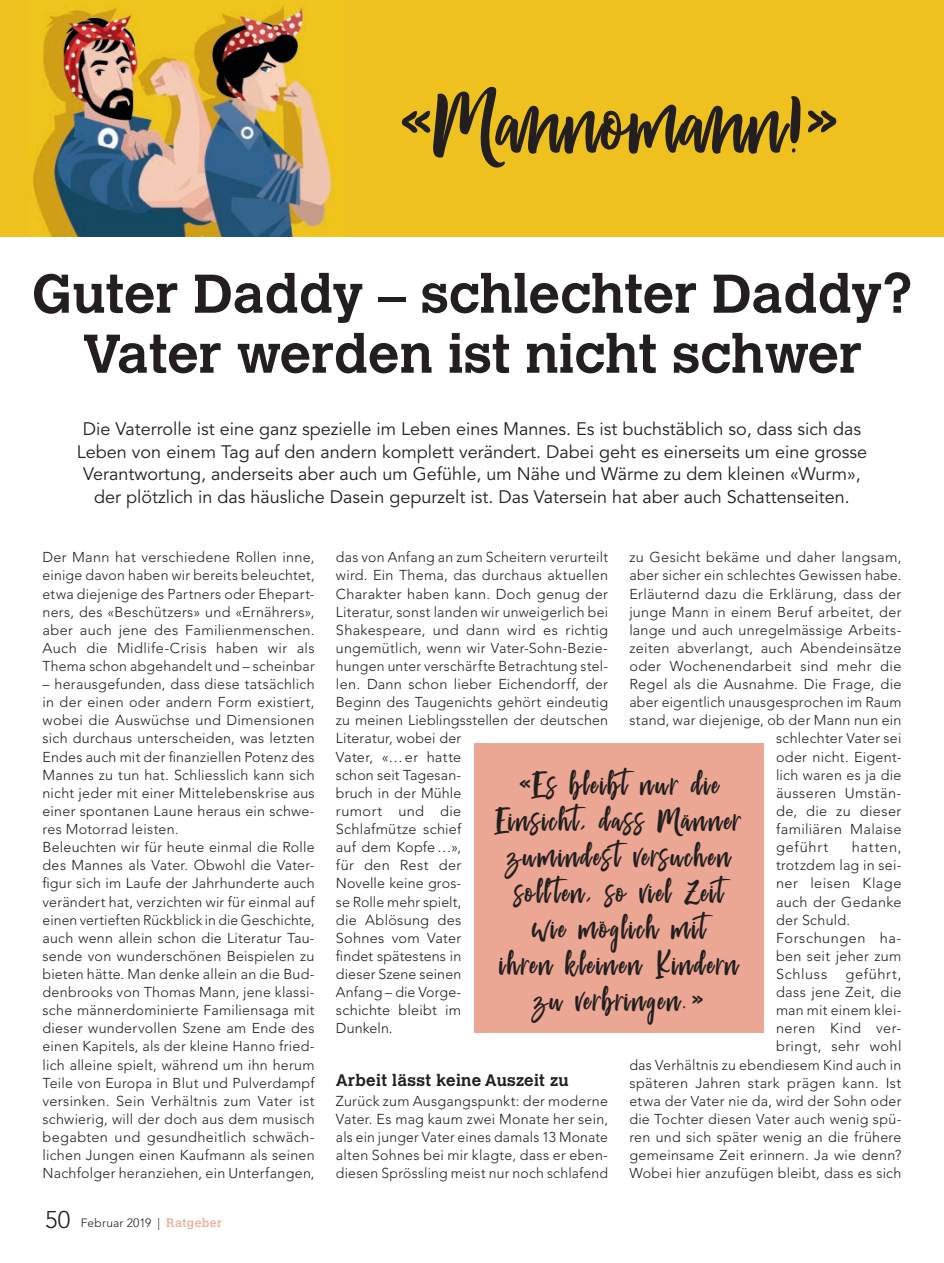
<style>
.page{position:relative;width:944px;height:1263px;background:#fff}
.page>*{position:absolute;margin:0;border:0;box-sizing:border-box;transform-origin:0 0}
.t1{font:75px "Passengers Script";letter-spacing:.02em;color:#231f20}
.t2{font:700 54px/60px "Calvert MT Std";color:#231f20;text-align:center}
.t3{font:27px "Passengers Script";letter-spacing:.09em;color:#231f20}
.t4{font:18px/22.5px "Avenir LT Std";color:#231f20;text-align:center}
.t5{font:700 16.5px "Calvert MT Std";letter-spacing:.02em;color:#231f20}
.t6{font:300 14.25px/18.1px "Avenir LT Std";letter-spacing:.02em;color:#231f20}
.t7{font:300 14.25px "Avenir LT Std";letter-spacing:.055em;color:#231f20}
.t8{font:300 12px "Avenir LT Std";letter-spacing:.015em;color:#231f20}
.s1{font-family:"Mayton"}
.s2{font-size:24px}
.s3{font-family:"Calvert MT Std";font-weight:400;color:#eba793}
</style>
<div class="page">
<div style="left:474px;top:743px;width:289px;height:290px;background:#eba793"></div>
<div style="left:0;top:0;width:944px;height:236px;background:#eec11e"></div>
<img style="left:30px;top:2px;width:305px;height:234px">
<h1 class="t1" style="left:400px;top:75px;width:440px"><span class="s1">«</span>Mannomann!<span class="s1">»</span></h1>
<h2 class="t2" style="left:32px;top:263px;width:882px">Guter Daddy – schlechter Daddy?<br>Vater werden ist nicht schwer</h2>
<p class="t4" style="left:77px;top:418px;width:792px">Die Vaterrolle ist eine ganz spezielle im Leben eines Mannes. Es ist buchstäblich so, dass sich das Leben von einem Tag auf den andern komplett verändert. Dabei geht es einerseits um eine grosse Verantwortung, anderseits aber auch um Gefühle, um Nähe und Wärme zu dem kleinen «Wurm», der plötzlich in das häusliche Dasein gepurzelt ist. Das Vatersein hat aber auch Schattenseiten.</p>
<p class="t6" style="left:43px;top:548px;width:274px;text-align:justify">Der Mann hat verschiedene Rollen inne, einige davon haben wir bereits beleuchtet, etwa diejenige des Partners oder Ehepart&shy;ners, des «Beschützers» und «Ernährers», aber auch jene des Familienmenschen.<br>Auch die Midlife-Crisis haben wir als Thema schon abgehandelt und – scheinbar</p>
<p class="t6" style="left:43px;top:675px;width:274px">– herausgefunden, dass diese tatsächlich in der einen oder andern Form existiert, wobei die Auswüchse und Dimensionen sich durchaus unterscheiden, was letzten Endes auch mit der finanziellen Potenz des Mannes zu tun hat. Schliesslich kann sich nicht jeder mit einer Mittelebenskrise aus einer spontanen Laune heraus ein schwe&shy;res Motorrad leisten.<br>Beleuchten wir für heute einmal die Rolle des Mannes als Vater. Obwohl die Vater&shy;figur sich im Laufe der Jahrhunderte auch verändert hat, verzichten wir für einmal auf einen vertieften Rückblick in die Geschichte, auch wenn allein schon die Literatur Tau&shy;sende von wunderschönen Beispielen zu bieten hätte. Man denke allein an die Bud&shy;denbrooks von Thomas Mann, jene klassi&shy;sche männerdominierte Familiensaga mit dieser wundervollen Szene am Ende des einen Kapitels, als der kleine Hanno fried&shy;lich alleine spielt, während um ihn herum Teile von Europa in Blut und Pulverdampf versinken. Sein Verhältnis zum Vater ist schwierig, will der doch aus dem musisch begabten und gesundheitlich schwäch&shy;lichen Jungen einen Kaufmann als seinen Nachfolger heranziehen, ein Unterfangen,</p>
<p class="t8" style="left:45px;top:1216px;width:179px"><span class="s2">50</span> Februar 2019 | <span class="s3">Ratgeber</span></p>
<p class="t6" style="left:336px;top:548px;width:274px">das von Anfang an zum Scheitern verurteilt wird. Ein Thema, das durchaus aktuellen<br>Charakter haben kann. Doch genug der<br>Literatur, sonst landen wir unweigerlich bei<br>Shakespeare, und dann wird es richtig ungemütlich, wenn wir Vater-Sohn-Bezie&shy;hungen unter verschärfte Betrachtung stel&shy;len. Dann schon lieber Eichendorff, der<br>Beginn des Taugenichts gehört eindeutig zu meinen Lieblingsstellen der deutschen<br>Literatur, wobei der<br>Vater, «…er hatte<br>schon seit Tagesan-<br>bruch in der Mühle<br>rumort und die<br>Schlafmütze schief<br>auf dem Kopfe…»,<br>für den Rest der<br>Novelle keine gros-<br>se Rolle mehr spielt,<br>die Ablösung des<br>Sohnes vom Vater<br>findet spätestens in<br>dieser Szene seinen<br>Anfang – die Vorge-<br>schichte bleibt im<br>Dunkeln.</p>
<p class="t6" style="left:629px;top:548px;width:274px">zu Gesicht bekäme und daher langsam,</p>
<p class="t6" style="left:629px;top:566px;width:274px">aber sicher ein schlechtes Gewissen habe.</p>
<p class="t6" style="left:629px;top:585px;width:274px">Erläuternd dazu die Erklärung, dass der</p>
<p class="t6" style="left:629px;top:603px;width:274px">junge Mann in einem Beruf arbeitet, der</p>
<p class="t6" style="left:629px;top:621px;width:274px">lange und auch unregelmässige Arbeits-</p>
<p class="t6" style="left:629px;top:639px;width:274px">zeiten abverlangt, auch Abendeinsätze</p>
<p class="t6" style="left:629px;top:657px;width:274px">oder Wochenendarbeit sind mehr die</p>
<p class="t6" style="left:629px;top:675px;width:274px">Regel als die Ausnahme. Die Frage, die</p>
<p class="t6" style="left:629px;top:693px;width:274px">aber eigentlich unausgesprochen im Raum</p>
<p class="t6" style="left:629px;top:711px;width:274px">stand, war diejenige, ob der Mann nun ein</p>
<p class="t6" style="left:776px;top:729px;width:127px">schlechter Vater sei</p>
<p class="t6" style="left:776px;top:748px;width:127px">oder nicht. Eigent-</p>
<p class="t6" style="left:776px;top:766px;width:127px">lich waren es ja die</p>
<p class="t6" style="left:776px;top:784px;width:127px">äusseren Umstän-</p>
<p class="t6" style="left:776px;top:802px;width:127px">de, die zu dieser</p>
<p class="t6" style="left:776px;top:820px;width:127px">familiären Malaise</p>
<p class="t7" style="left:776px;top:839px;width:54px">geführt</p>
<h3 class="t3" style="left:519px;top:766px;width:201px"><span class="s1">«</span>Es bleibtnur die</h3>
<h3 class="t3" style="left:497px;top:802px;width:245px">Einsicht, dass Männer</h3>
<h3 class="t3" style="left:507px;top:838px;width:224px">zumindestversuchen</h3>
<p class="t6" style="left:776px;top:838px;width:127px;text-indent:76px">hatten, trotzdem lag in sei&shy;ner leisen Klage auch der Gedanke der Schuld.<br>Forschungen ha&shy;ben seit jeher zum<br>Schluss</p>
<h3 class="t3" style="left:515px;top:874px;width:226px">sollten, so viel Zeit</h3>
<h3 class="t3" style="left:532px;top:910px;width:191px">wie möglich mit</h3>
<h3 class="t3" style="left:500px;top:946px;width:240px">ihren kleinen Kindern</h3>
<h3 class="t3" style="left:534px;top:982px;width:171px">zu verbringen.<span class="s1">»</span></h3>
<p class="t6" style="left:629px;top:965px;width:274px;text-align:right">geführt,<br>dass jene Zeit, die<br>man mit einem klei-<br>neren Kind ver-<br>bringt, sehr wohl<br>das Verhältnis zu ebendiesem Kind auch in späteren Jahren stark prägen kann. Ist etwa der Vater nie da, wird der Sohn oder die Tochter diesen Vater auch wenig spü&shy;ren und sich später wenig an die frühere gemeinsame Zeit erinnern. Ja wie denn?<br>Wobei hier anzufügen bleibt, dass es sich</p>
<p class="t5" style="left:336px;top:1070px;width:234px">Arbeit lässt keine Auszeit zu</p>
<p class="t6" style="left:336px;top:1092px;width:274px;text-align:justify">Zurück zum Ausgangspunkt: der moderne Vater. Es mag kaum zwei Monate her sein, als ein junger Vater eines damals 13 Monate alten Sohnes bei mir klagte, dass er eben&shy;diesen Sprössling meist nur noch schlafend</p>
</div>
